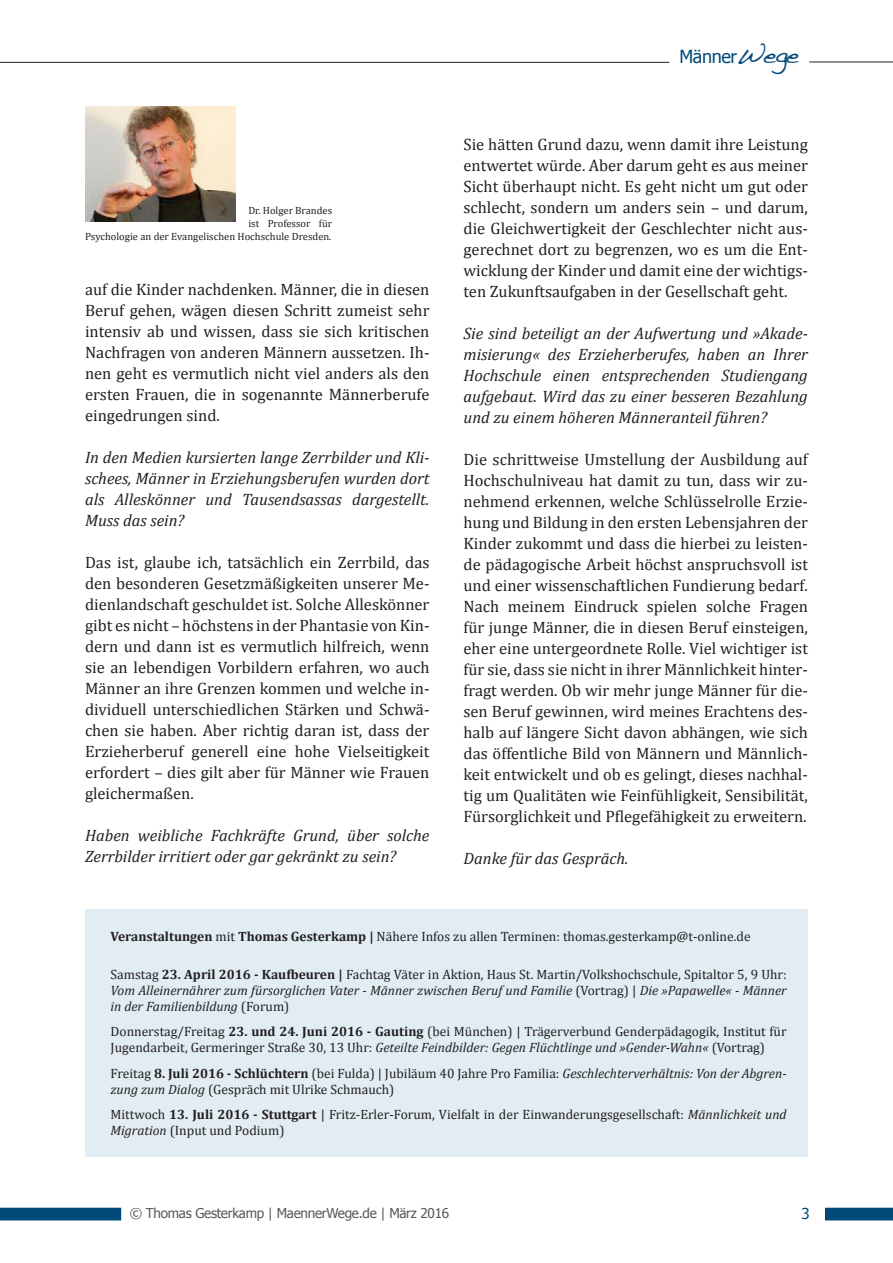
<style>
.page{position:relative;width:893px;height:1263px;background:#fff}
.page>*{position:absolute;margin:0;border:0;box-sizing:border-box;transform-origin:0 0}
.t1{font:18px "Tahoma";letter-spacing:-.02em;color:#004979}
.Lauftext_Cambria{font:16.5px/21px "Cambria";color:#231f20;text-align:justify}
.Lauftext_Cambria-2{font:italic 16.5px/21px "Cambria";color:#231f20;text-align:justify}
.t2{font:15px "Tahoma";color:#004979}
.t3{font:13.5px/16.2px "Cambria";color:#231f20}
.t4{font:italic 13.5px/16.2px "Cambria";color:#231f20;text-align:justify}
.t5{font:13.5px "Tahoma";letter-spacing:-.02em;color:#57585a}
.t6{font:10.5px/12.6px "Cambria";color:#231f20;text-align:right}
.s1{font-family:"Handwriting Dakota";font-size:27px}
.s2{font-weight:700}
.s3{font-style:normal}
.s4{font-weight:700;font-style:normal}
.s5{font-style:italic}
</style>
<div class="page">
<svg style="left:0;top:1208px;width:121px;height:12px"></svg>
<svg style="left:825px;top:1208px;width:68px;height:12px"></svg>
<hr style="left:809px;top:62px;width:84px;height:1px;background:#231f20">
<hr style="left:0;top:62px;width:669px;height:1px;background:#231f20">
<div style="left:85px;top:909px;width:723px;height:248px;background:#e1edf3"></div>
<img style="left:85px;top:106px;width:151px;height:115px">
<p class="t6" style="left:85px;top:204px;width:249px">Dr. Holger Brandes<br>ist Professor für<br>Psychologie an der Evangelischen Hochschule Dresden.</p>
<p class="Lauftext_Cambria" style="left:85px;top:278px;width:346px">auf die Kinder nachdenken. Männer, die in diesen Beruf gehen, wägen diesen Schritt zumeist sehr intensiv ab und wissen, dass sie sich kritischen Nachfragen von anderen Männern aussetzen. Ih&shy;nen geht es vermutlich nicht viel anders als den ersten Frauen, die in sogenannte Männerberufe eingedrungen sind.</p>
<p class="Lauftext_Cambria-2" style="left:85px;top:446px;width:346px">In den Medien kursierten lange Zerrbilder und Kli&shy;schees, Männer in Erziehungsberufen wurden dort als Alleskönner und Tausendsassas dargestellt.<br>Muss das sein?</p>
<p class="Lauftext_Cambria" style="left:85px;top:551px;width:346px">Das ist, glaube ich, tatsächlich ein Zerrbild, das den besonderen Gesetzmäßigkeiten unserer Me&shy;dienlandschaft geschuldet ist. Solche Alleskönner gibt es nicht – höchstens in der Phantasie von Kin&shy;dern und dann ist es vermutlich hilfreich, wenn sie an lebendigen Vorbildern erfahren, wo auch Männer an ihre Grenzen kommen und welche in&shy;dividuell unterschiedlichen Stärken und Schwä&shy;chen sie haben. Aber richtig daran ist, dass der Erzieherberuf generell eine hohe Vielseitigkeit erfordert – dies gilt aber für Männer wie Frauen gleichermaßen.</p>
<p class="Lauftext_Cambria-2" style="left:85px;top:824px;width:346px">Haben weibliche Fachkräfte Grund, über solche<br>Zerrbilder irritiert oder gar gekränkt zu sein?</p>
<p class="t1" style="left:679px;top:45px;width:121px">Männer<span class="s1">Wege</span></p>
<p class="Lauftext_Cambria" style="left:463px;top:134px;width:346px">Sie hätten Grund dazu, wenn damit ihre Leistung entwertet würde. Aber darum geht es aus meiner Sicht überhaupt nicht. Es geht nicht um gut oder schlecht, sondern um anders sein – und darum, die Gleichwertigkeit der Geschlechter nicht aus&shy;gerechnet dort zu begrenzen, wo es um die Ent&shy;wicklung der Kinder und damit eine der wichtigs&shy;ten Zukunftsaufgaben in der Gesellschaft geht.</p>
<p class="Lauftext_Cambria-2" style="left:463px;top:322px;width:346px">Sie sind beteiligt an der Aufwertung und »Akade&shy;misierung« des Erzieherberufes, haben an Ihrer Hochschule einen entsprechenden Studiengang aufgebaut. Wird das zu einer besseren Bezahlung und zu einem höheren Männeranteil führen?</p>
<p class="Lauftext_Cambria" style="left:463px;top:449px;width:346px">Die schrittweise Umstellung der Ausbildung auf Hochschulniveau hat damit zu tun, dass wir zu&shy;nehmend erkennen, welche Schlüsselrolle Erzie&shy;hung und Bildung in den ersten Lebensjahren der Kinder zukommt und dass die hierbei zu leisten&shy;de pädagogische Arbeit höchst anspruchsvoll ist und einer wissenschaftlichen Fundierung bedarf.<br>Nach meinem Eindruck spielen solche Fragen für junge Männer, die in diesen Beruf einsteigen, eher eine untergeordnete Rolle. Viel wichtiger ist für sie, dass sie nicht in ihrer Männlichkeit hinter&shy;fragt werden. Ob wir mehr junge Männer für die&shy;sen Beruf gewinnen, wird meines Erachtens des&shy;halb auf längere Sicht davon abhängen, wie sich das öffentliche Bild von Männern und Männlich&shy;keit entwickelt und ob es gelingt, dieses nachhal&shy;tig um Qualitäten wie Feinfühligkeit, Sensibilität, Fürsorglichkeit und Pflegefähigkeit zu erweitern.</p>
<p class="Lauftext_Cambria-2" style="left:463px;top:847px;width:166px">Danke für das Gespräch.</p>
<p class="t3" style="left:111px;top:928px;width:641px"><span class="s2">Veranstaltungen</span> mit <span class="s2">Thomas Gesterkamp |</span> Nähere Infos zu allen Terminen: thomas.gesterkamp@t-online.de</p>
<p class="t4" style="left:111px;top:965px;width:678px"><span class="s3">Samstag</span> <span class="s4">23. April 2016 - Kaufbeuren |</span> <span class="s3">Fachtag Väter in Aktion, Haus St. Martin/Volkshochschule, Spitaltor 5, 9 Uhr:<br></span>Vom Alleinernährer zum fürsorglichen Vater - Männer zwischen Beruf und Familie <span class="s3">(Vortrag) |</span> Die »Papawelle« - Männer in der Familienbildung <span class="s3">(Forum)</span></p>
<p class="t3" style="left:111px;top:1023px;width:678px">Donnerstag/Freitag <span class="s2">23. und 24. Juni 2016 - Gauting</span> (bei München) | Trägerverbund Genderpädagogik, Institut für<br>Jugendarbeit, Germeringer Straße 30, 13 Uhr: <span class="s5">Geteilte Feindbilder: Gegen Flüchtlinge und »Gender-Wahn«</span> (Vortrag)</p>
<p class="t3" style="left:111px;top:1065px;width:678px">Freitag <span class="s2">8. Juli 2016 - Schlüchtern</span> (bei Fulda) | Jubiläum 40 Jahre Pro Familia: <span class="s5">Geschlechterverhältnis: Von der Abgren&shy;zung zum Dialog</span> (Gespräch mit Ulrike Schmauch)</p>
<p class="t3" style="left:111px;top:1106px;width:678px">Mittwoch <span class="s2">13. Juli 2016 - Stuttgart</span> | Fritz-Erler-Forum, Vielfalt in der Einwanderungsgesellschaft: <span class="s5">Männlichkeit und<br>Migration</span> (Input und Podium)</p>
<p class="t5" style="left:130px;top:1204px;width:321px">© Thomas Gesterkamp | MaennerWege.de | März 2016</p>
<p class="t2" style="left:801px;top:1204px;width:10px">3</p>
</div>
